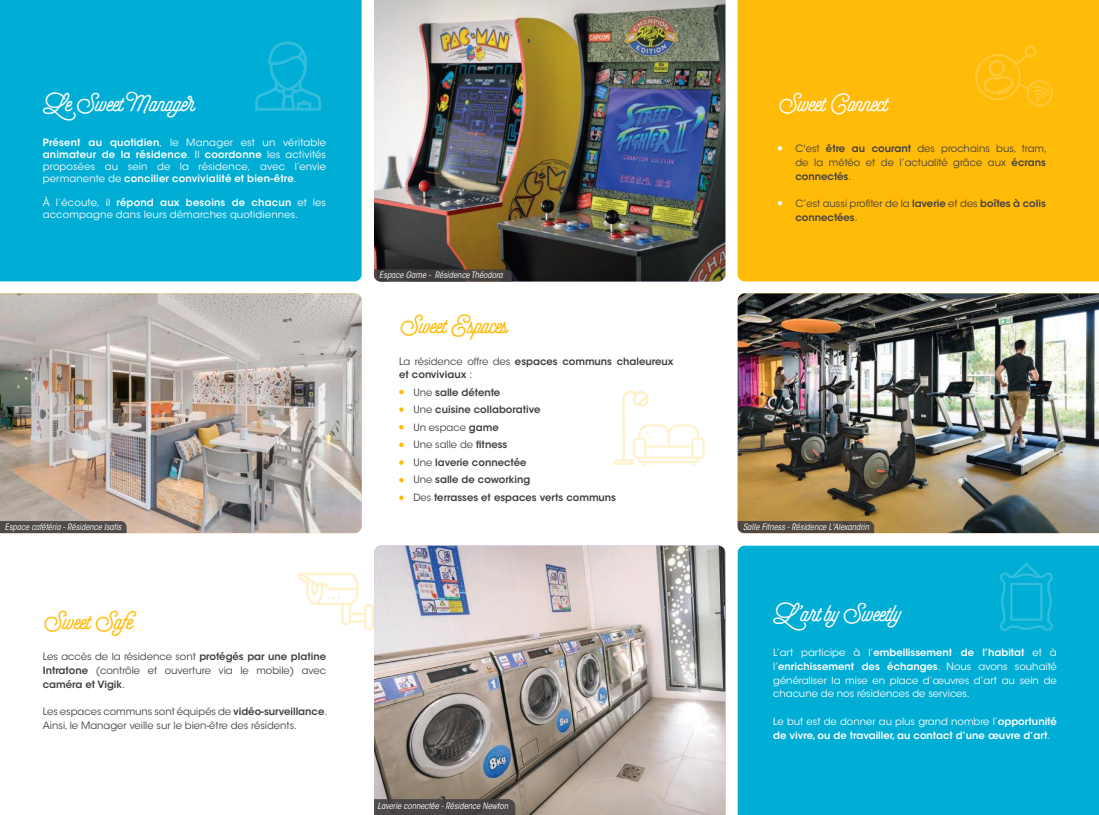
<style>
.page{position:relative;width:1099px;height:815px;background:#fff}
.page>*{position:absolute;margin:0;border:0;box-sizing:border-box;transform-origin:0 0}
.t1{font:900 26.25px "Selfie";color:#fff}
.t2{font:900 26.25px "Selfie";letter-spacing:-.005em;color:#ffbb08}
.t3{font:10px/12px "ITC Avant Garde Std";letter-spacing:.015em;color:#fff;text-align:justify}
.t4{font:10px/13.8px "ITC Avant Garde Std";color:#444041;text-align:justify}
.t5{font:600 10px/17.5px "ITC Avant Garde Std";color:#444041}
.t6{font:600 10px/13.8px "ITC Avant Garde Std";color:#fff}
.t7{font:italic condensed 8.75px "ITC Avant Garde Std";color:#fff}
.s1{font-weight:600}
.s2{font-weight:400}
</style>
<div class="page">
<div style="left:1px;top:0;width:360px;height:281px;background:#00add5"></div>
<img style="left:1px;top:293px;width:360px;height:240px">
<div style="left:1px;top:521px;width:126px;height:12px;background:#504b4b"></div>
<img style="left:0;top:0;width:1px;height:815px">
<div style="left:737px;top:0;width:361px;height:281px;background:#ffbb08"></div>
<img style="left:737px;top:293px;width:361px;height:240px">
<div style="left:737px;top:546px;width:361px;height:269px;background:#00add5"></div>
<img style="left:374px;top:546px;width:351px;height:269px">
<svg style="left:374px;top:799px;width:141px;height:16px;background:#4b4645"></svg>
<div style="left:737px;top:521px;width:137px;height:12px;background:#504841"></div>
<img style="left:374px;top:0;width:351px;height:281px">
<svg style="left:298px;top:573px;width:76px;height:57px"></svg>
<svg style="left:974px;top:45px;width:79px;height:62px;background:#ffbd11"></svg>
<svg style="left:777px;top:146px;width:5px;height:5px"></svg>
<svg style="left:777px;top:201px;width:5px;height:4px"></svg>
<svg style="left:614px;top:390px;width:91px;height:76px"></svg>
<svg style="left:255px;top:41px;width:66px;height:70px;background:#0bb0d6"></svg>
<svg style="left:399px;top:390px;width:4px;height:4px"></svg>
<svg style="left:399px;top:407px;width:4px;height:5px"></svg>
<svg style="left:399px;top:425px;width:4px;height:5px"></svg>
<svg style="left:399px;top:443px;width:4px;height:4px"></svg>
<svg style="left:399px;top:460px;width:4px;height:5px"></svg>
<svg style="left:374px;top:269px;width:138px;height:12px;background:#423e3c"></svg>
<svg style="left:999px;top:563px;width:54px;height:69px;background:#0cb0d6"></svg>
<svg style="left:399px;top:478px;width:4px;height:4px"></svg>
<svg style="left:399px;top:496px;width:4px;height:4px"></svg>
<h1 class="t1" style="left:43px;top:87px;width:155px">Le Sweet Manager</h1>
<p class="t3" style="left:43px;top:136px;width:285px"><span class="s1">Présent au quotidien</span>, le Manager est un véritable <span class="s1">animateur de la résidence</span>. Il <span class="s1">coordonne</span> les activités proposées au sein de la résidence, avec l’envie permanente de <span class="s1">concilier convivialité et bien-être</span>.</p>
<p class="t3" style="left:43px;top:196px;width:285px">À l’écoute, il <span class="s1">répond aux besoins de chacun</span> et les accompagne dans leurs démarches quotidiennes.</p>
<p class="t7" style="left:5px;top:522px;width:118px">Espace cafétéria - Résidence Isatis</p>
<h1 class="t2" style="left:43px;top:605px;width:105px">Sweet Safe</h1>
<p class="t4" style="left:43px;top:650px;width:285px">Les accès de la résidence sont <span class="s1">protégés par une platine Intratone</span> (contrôle et ouverture via le mobile) avec <span class="s1">caméra et Vigik</span>.</p>
<p class="t4" style="left:43px;top:705px;width:286px">Les espaces communs sont équipés de <span class="s1">vidéo-surveillance</span>.<br>Ainsi, le Manager veille sur le bien-être des résidents.</p>
<p class="t7" style="left:379px;top:270px;width:125px">Espace Game - Résidence Théodora</p>
<h1 class="t2" style="left:399px;top:309px;width:110px">Sweet Espaces</h1>
<p class="t5" style="left:399px;top:354px;width:276px;line-height:13.8px"><span class="s2">La résidence offre des</span> espaces communs chaleureux et conviviaux <span class="s2">:</span></p>
<p class="t5" style="left:413px;top:383px;width:204px"><span class="s2">Une</span> salle détente<br><span class="s2">Une</span> cuisine collaborative<br><span class="s2">Un espace</span> game<br><span class="s2">Une salle de</span> fitness<br><span class="s2">Une</span> laverie connectée<br><span class="s2">Une</span> salle de coworking<br><span class="s2">Des</span> terrasses et espaces verts communs</p>
<p class="t7" style="left:377px;top:800px;width:132px">Laverie connectée - Résidence Newton</p>
<h1 class="t1" style="left:777px;top:87px;width:111px">Sweet Connect</h1>
<p class="t4" style="left:795px;top:142px;width:253px">C'est <span class="s1">être au courant</span> des prochains bus, tram, de la météo et de l’actualité grâce aux <span class="s1">écrans connectés</span>.</p>
<p class="t5" style="left:795px;top:197px;width:252px;line-height:13.8px"><span class="s2">C’est aussi profiter de la</span> laverie <span class="s2">et des</span> boîtes à colis connectées<span class="s2">.</span></p>
<p class="t7" style="left:743px;top:522px;width:128px">Salle Fitness - Résidence L'Alexandrin</p>
<h1 class="t1" style="left:773px;top:597px;width:130px">L’art by Sweetly</h1>
<p class="t3" style="left:773px;top:646px;width:285px;line-height:13.8px">L’art participe à l’<span class="s1">embellissement de l’habitat</span> et à l’<span class="s1">enrichissement des échanges</span>. Nous avons souhaité généraliser la mise en place d’œuvres d’art au sein de chacune de nos résidences de services.</p>
<p class="t6" style="left:773px;top:714px;width:285px"><span class="s2">Le but est de donner au plus grand nombre l’</span>opportunité de vivre, ou de travailler, au contact d’une œuvre d’art<span class="s2">.</span></p>
</div>
